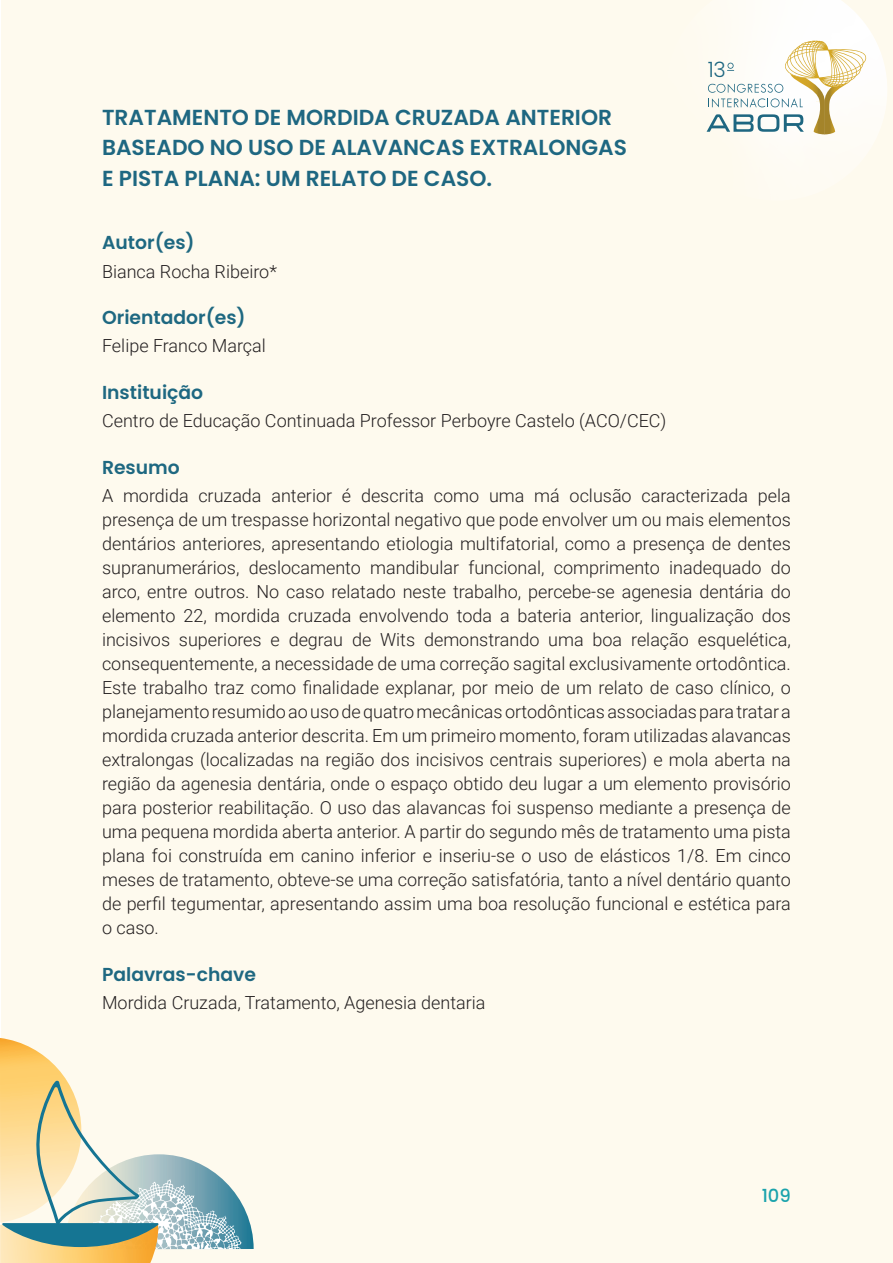
<style>
.page{position:relative;width:893px;height:1263px;background:#fff}
.page>*{position:absolute;margin:0;border:0;box-sizing:border-box;transform-origin:0 0}
.t1{font:600 21.75px/30.5px "Poppins";color:#1e6781}
.t2{font:300 21.15px "Poppins";color:#1e6781}
.t3{font:600 18.75px "Poppins";color:#1e6881}
.t4{font:300 18px/24px "Roboto";color:#231f20;text-align:justify}
.t5{font:500 18px "Poppins";color:#1ba3ac}
</style>
<div class="page">
<div style="left:2px;top:0;width:891px;height:1263px;background:#fefaee"></div>
<svg style="left:242px;top:1204px;width:12px;height:45px"></svg>
<svg style="left:0;top:1038px;width:242px;height:225px"></svg>
<svg style="left:706px;top:0;width:181px;height:139px"></svg>
<p class="t1" style="left:102px;top:102px;width:527px">TRATAMENTO DE MORDIDA CRUZADA ANTERIOR<br>BASEADO NO USO DE ALAVANCAS EXTRALONGAS<br>E PISTA PLANA: UM RELATO DE CASO.</p>
<p class="t2" style="left:708px;top:57px;width:20px">13</p>
<p class="t3" style="left:102px;top:232px;width:94px">Autor(es)</p>
<p class="t4" style="left:102px;top:259px;width:176px">Bianca Rocha Ribeiro*</p>
<p class="t3" style="left:102px;top:307px;width:145px">Orientador(es)</p>
<p class="t4" style="left:102px;top:333px;width:165px">Felipe Franco Marçal</p>
<p class="t3" style="left:102px;top:381px;width:103px">Instituição</p>
<p class="t4" style="left:102px;top:408px;width:566px">Centro de Educação Continuada Professor Perboyre Castelo (ACO/CEC)</p>
<p class="t3" style="left:102px;top:456px;width:79px">Resumo</p>
<p class="t4" style="left:102px;top:483px;width:690px">A mordida cruzada anterior é descrita como uma má oclusão caracterizada pela presença de um trespasse horizontal negativo que pode envolver um ou mais elementos dentários anteriores, apresentando etiologia multifatorial, como a presença de dentes supranumerários, deslocamento mandibular funcional, comprimento inadequado do arco, entre outros. No caso relatado neste trabalho, percebe-se agenesia dentária do elemento 22, mordida cruzada envolvendo toda a bateria anterior, lingualização dos incisivos superiores e degrau de Wits demonstrando uma boa relação esquelética, consequentemente, a necessidade de uma correção sagital exclusivamente ortodôntica.<br>Este trabalho traz como finalidade explanar, por meio de um relato de caso clínico, o planejamento resumido ao uso de quatro mecânicas ortodônticas associadas para tratar a mordida cruzada anterior descrita. Em um primeiro momento, foram utilizadas alavancas extralongas (localizadas na região dos incisivos centrais superiores) e mola aberta na região da agenesia dentária, onde o espaço obtido deu lugar a um elemento provisório para posterior reabilitação. O uso das alavancas foi suspenso mediante a presença de uma pequena mordida aberta anterior. A partir do segundo mês de tratamento uma pista plana foi construída em canino inferior e inseriu-se o uso de elásticos 1/8. Em cinco meses de tratamento, obteve-se uma correção satisfatória, tanto a nível dentário quanto de perfil tegumentar, apresentando assim uma boa resolução funcional e estética para o caso.</p>
<p class="t3" style="left:102px;top:963px;width:155px">Palavras-chave</p>
<p class="t4" style="left:102px;top:990px;width:385px">Mordida Cruzada, Tratamento, Agenesia dentaria</p>
<p class="t5" style="left:762px;top:1185px;width:31px">109</p>
</div>
